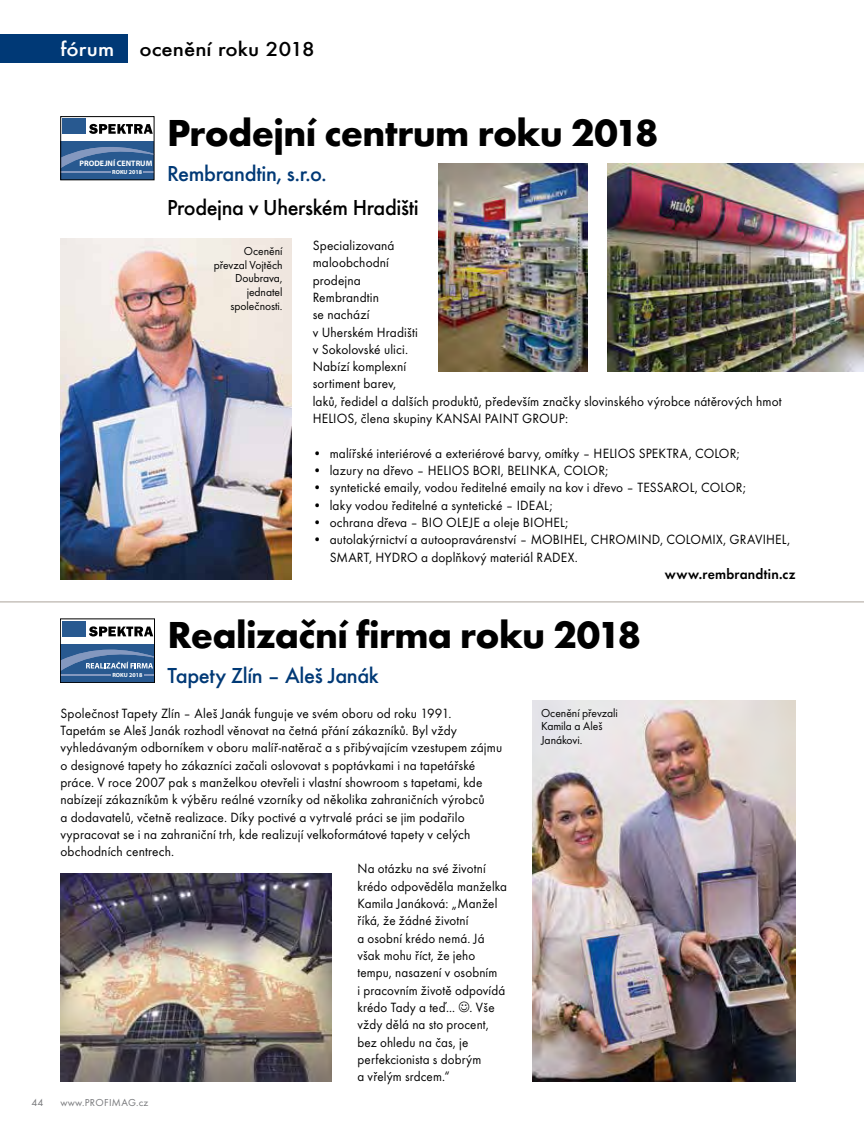
<style>
.page{position:relative;width:864px;height:1136px;background:#fff}
.page>*{position:absolute;margin:0;border:0;box-sizing:border-box;transform-origin:0 0}
.t1{font:700 39px "Futura TOT";letter-spacing:-.02em;color:#000}
.t2{font:500 22.5px "Futura TOT";letter-spacing:-.015em;color:#003976}
.t3{font:500 22.5px "Futura TOT";letter-spacing:-.02em;color:#000}
.t4{font:500 21px "Futura TOT";color:#000;scale:1.1 1}
.t5{font:600 14.7px "Futura TOT";letter-spacing:.015em;color:#000;scale:.95 1}
.t6{font:13.95px/17.2px "Futura TOT";letter-spacing:.01em;color:#000;scale:.96 1}
.t7{font:13.95px "Futura TOT";letter-spacing:.01em;color:#000;scale:.94 1}
.t8{font:12px/13.5px "Futura TOT";letter-spacing:-.005em;color:#000;text-align:right}
.t9{font:10.5px "Futura TOT";letter-spacing:.025em;color:#77787b}
.t10{font:700 7.95px "Myriad Pro";color:#fff}
.t11{font:700 6px "Myriad Pro";color:#fff}
.s1{color:#fff}
</style>
<div class="page">
<div style="left:0;top:34px;width:128px;height:29px;background:#003976"></div>
<hr style="left:0;top:601px;width:863px;height:1px;background:#aca39b">
<div style="left:61px;top:141px;width:93px;height:39px;background:#285990"></div>
<svg style="left:89px;top:124px;width:63px;height:10px"></svg>
<div style="left:62px;top:118px;width:23px;height:16px;background:#285990"></div>
<svg style="left:62px;top:147px;width:90px;height:26px"></svg>
<div style="left:60px;top:116px;width:94px;height:64px;border:1px solid #000"></div>
<div style="left:60px;top:644px;width:94px;height:38px;background:#285990"></div>
<svg style="left:89px;top:626px;width:64px;height:10px"></svg>
<div style="left:62px;top:620px;width:23px;height:16px;background:#285990"></div>
<svg style="left:62px;top:649px;width:91px;height:26px"></svg>
<div style="left:60px;top:618px;width:95px;height:64px;border:1px solid #000"></div>
<img style="left:60px;top:238px;width:231px;height:341px">
<img style="left:438px;top:163px;width:149px;height:208px">
<img style="left:607px;top:163px;width:256px;height:208px">
<img style="left:532px;top:700px;width:263px;height:381px">
<img style="left:60px;top:873px;width:272px;height:208px">
<h3 class="t4" style="left:60px;top:37px;width:233px"><span class="s1">fórum</span> ocenění roku 2018</h3>
<p class="t10" style="left:79px;top:158px;width:74px">PRODEJNÍ CENTRUM</p>
<p class="t11" style="left:112px;top:168px;width:31px">ROKU 2018</p>
<h1 class="t1" style="left:167px;top:109px;width:493px">Prodejní centrum roku 2018</h1>
<h2 class="t2" style="left:167px;top:160px;width:161px">Rembrandtin, s.r.o.</h2>
<h2 class="t3" style="left:167px;top:194px;width:253px">Prodejna v Uherském Hradišti</h2>
<p class="t6" style="left:312px;top:236px;width:490px">Specializovaná<br>maloobchodní<br>prodejna<br>Rembrandtin<br>se nachází<br>v Uherském Hradišti<br>v Sokolovské ulici.<br>Nabízí komplexní<br>sortiment barev,<br>laků, ředidel a dalších produktů, především značky slovinského výrobce nátěrových hmot<br>HELIOS, člena skupiny KANSAI PAINT GROUP:</p>
<p class="t6" style="left:312px;top:444px;width:446px">• malířské interiérové a exteriérové barvy, omítky – HELIOS SPEKTRA, COLOR;</p>
<p class="t6" style="left:312px;top:461px;width:309px">• lazury na dřevo – HELIOS BORI, BELINKA, COLOR;</p>
<p class="t6" style="left:312px;top:479px;width:452px">• syntetické emaily, vodou ředitelné emaily na kov i dřevo – TESSAROL, COLOR;</p>
<p class="t6" style="left:312px;top:496px;width:251px">• laky vodou ředitelné a syntetické – IDEAL;</p>
<p class="t6" style="left:312px;top:513px;width:267px">• ochrana dřeva – BIO OLEJE a oleje BIOHEL;</p>
<p class="t6" style="left:329px;top:531px;width:481px;text-indent:-17px">• autolakýrnictví a autoopravárenství – MOBIHEL, CHROMIND, COLOMIX, GRAVIHEL,<br>SMART, HYDRO a doplňkový materiál RADEX.</p>
<p class="t5" style="left:664px;top:565px;width:139px">www.rembrandtin.cz</p>
<p class="t8" style="left:214px;top:244px;width:70px">Ocenění převzal Vojtěch<br>Doubrava, jednatel společnosti.</p>
<h1 class="t1" style="left:167px;top:611px;width:475px">Realizační firma roku 2018</h1>
<h2 class="t2" style="left:167px;top:662px;width:213px">Tapety Zlín – Aleš Janák</h2>
<p class="t6" style="left:60px;top:704px;width:409px">Společnost Tapety Zlín – Aleš Janák funguje ve svém oboru od roku 1991.</p>
<p class="t6" style="left:60px;top:721px;width:414px">Tapetám se Aleš Janák rozhodl věnovat na četná přání zákazníků. Byl vždy</p>
<p class="t6" style="left:60px;top:738px;width:461px">vyhledávaným odborníkem v oboru malíř-natěrač a s přibývajícím vzestupem zájmu</p>
<p class="t6" style="left:60px;top:756px;width:433px">o designové tapety ho zákazníci začali oslovovat s poptávkami i na tapetářské</p>
<p class="t6" style="left:60px;top:773px;width:441px">práce. V roce 2007 pak s manželkou otevřeli i vlastní showroom s tapetami, kde</p>
<p class="t6" style="left:60px;top:790px;width:443px">nabízejí zákazníkům k výběru reálné vzorníky od několika zahraničních výrobců</p>
<p class="t6" style="left:60px;top:808px;width:422px">a dodavatelů, včetně realizace. Díky poctivé a vytrvalé práci se jim podařilo</p>
<p class="t6" style="left:60px;top:825px;width:428px">vypracovat se i na zahraniční trh, kde realizují velkoformátové tapety v celých</p>
<p class="t6" style="left:60px;top:842px;width:120px">obchodních centrech.</p>
<p class="t7" style="left:357px;top:860px;width:138px">Na otázku na své životní</p>
<p class="t7" style="left:357px;top:877px;width:160px">krédo odpověděla manželka</p>
<p class="t7" style="left:357px;top:895px;width:150px">Kamila Janáková: „Manžel</p>
<p class="t7" style="left:357px;top:912px;width:119px">říká, že žádné životní</p>
<p class="t7" style="left:357px;top:929px;width:137px">a osobní krédo nemá. Já</p>
<p class="t7" style="left:357px;top:947px;width:127px">však mohu říct, že jeho</p>
<p class="t7" style="left:357px;top:964px;width:150px">tempu, nasazení v osobním</p>
<p class="t7" style="left:357px;top:981px;width:159px">i pracovním životě odpovídá</p>
<p class="t7" style="left:357px;top:998px;width:147px">krédo Tady a teď... . Vše</p>
<p class="t7" style="left:357px;top:1016px;width:141px">vždy dělá na sto procent,</p>
<p class="t7" style="left:357px;top:1033px;width:119px">bez ohledu na čas, je</p>
<p class="t7" style="left:357px;top:1050px;width:133px">perfekcionista s dobrým</p>
<p class="t7" style="left:357px;top:1068px;width:100px">a vřelým srdcem.“</p>
<p class="t11" style="left:112px;top:670px;width:32px">ROKU 2018</p>
<p class="t8" style="left:541px;top:706px;width:78px;text-align:left">Ocenění převzali<br>Kamila a Aleš<br>Janákovi.</p>
<p class="t9" style="left:31px;top:1096px;width:14px">44</p>
<p class="t9" style="left:60px;top:1096px;width:89px">www.PROFIMAG.cz</p>
</div>
